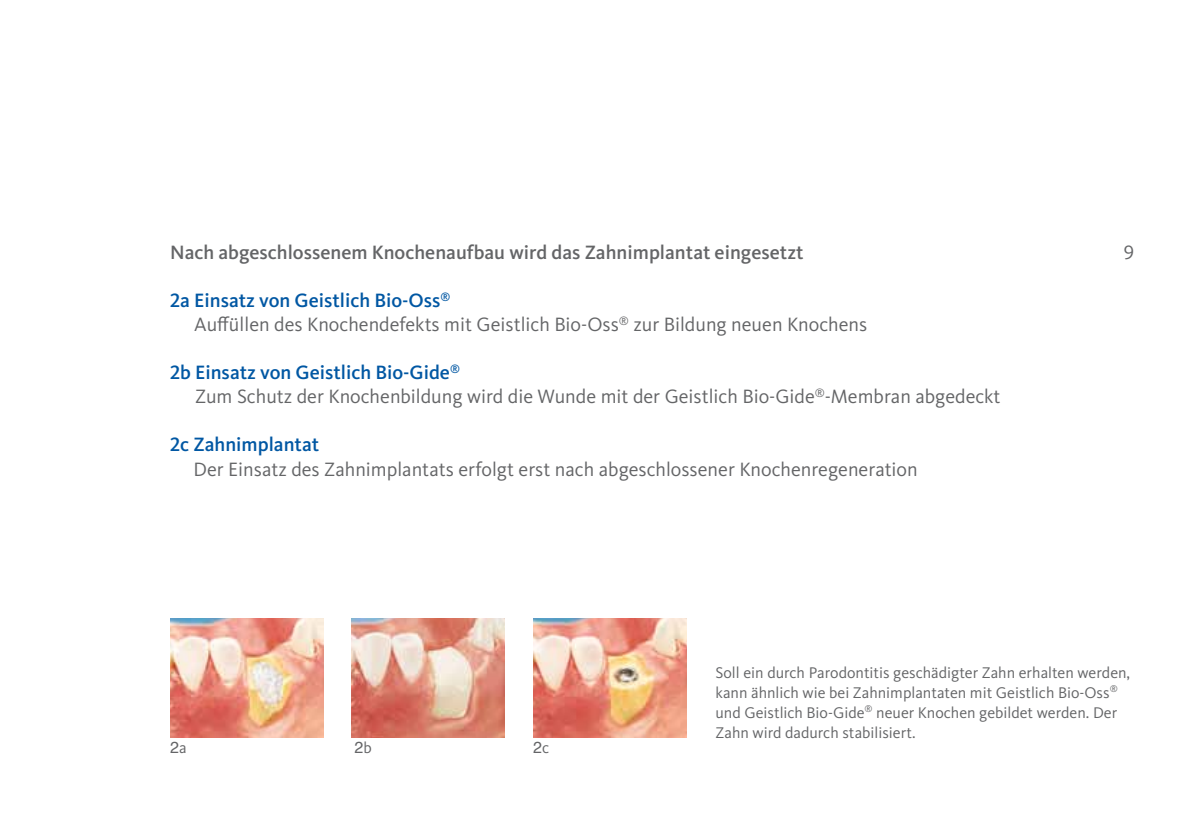
<style>
.page{position:relative;width:1191px;height:840px;background:#fff}
.page>*{position:absolute;margin:0;border:0;box-sizing:border-box;transform-origin:0 0}
.t1{font:20px/24px "Kievit OT";color:#646567}
.t2{font:500 20px "Kievit OT";color:#646567}
.t3{font:500 20px "Kievit OT";color:#0057a3}
.t4{font:16px/20px "Kievit OT";color:#646567}
.t5{font:16px "Helvetica";color:#646567}
.s1{font-weight:500;color:#0057a3}
.s2{font-family:"Kievit Pro"}
</style>
<div class="page">
<img style="left:533px;top:618px;width:153px;height:119px">
<img style="left:351px;top:618px;width:154px;height:119px">
<img style="left:170px;top:618px;width:153px;height:119px">
<p class="t2" style="left:170px;top:240px;width:635px">Nach abgeschlossenem Knochenaufbau wird das Zahnimplantat eingesetzt</p>
<p class="t1" style="left:1124px;top:240px;width:12px">9</p>
<p class="t1" style="left:194px;top:288px;width:674px;text-indent:-24px"><span class="s1">2a Einsatz von Geistlich Bio-Oss</span><sup>®<br></sup>Auffüllen des Knochendefekts mit Geistlich Bio-Oss<sup>®</sup> zur Bildung neuen Knochens</p>
<p class="t1" style="left:195px;top:360px;width:807px;text-indent:-25px"><span class="s1">2b Einsatz von Geistlich Bio-Gide</span><sup>®<br></sup>Zum Schutz der Knochenbildung wird die Wunde mit der Geistlich Bio-Gide<sup>®</sup>-Membran abgedeckt</p>
<p class="t3" style="left:170px;top:432px;width:151px">2c Zahnimplantat</p>
<p class="t1" style="left:193px;top:456px;width:726px">Der Einsatz des Zahnimplantats erfolgt erst nach abgeschlossener Knochenregeneration</p>
<p class="t5" style="left:170px;top:734px;width:18px">2<span class="s2">a</span></p>
<p class="t5" style="left:354px;top:734px;width:19px">2<span class="s2">b</span></p>
<p class="t5" style="left:533px;top:734px;width:17px">2<span class="s2">c</span></p>
<p class="t4" style="left:715px;top:661px;width:416px">Soll ein durch Parodontitis geschädigter Zahn erhalten werden, kann ähnlich wie bei Zahnimplantaten mit Geistlich Bio-Oss<sup>® </sup>und Geistlich Bio-Gide<sup>®</sup> neuer Knochen gebildet werden. Der Zahn wird dadurch stabilisiert.</p>
</div>
